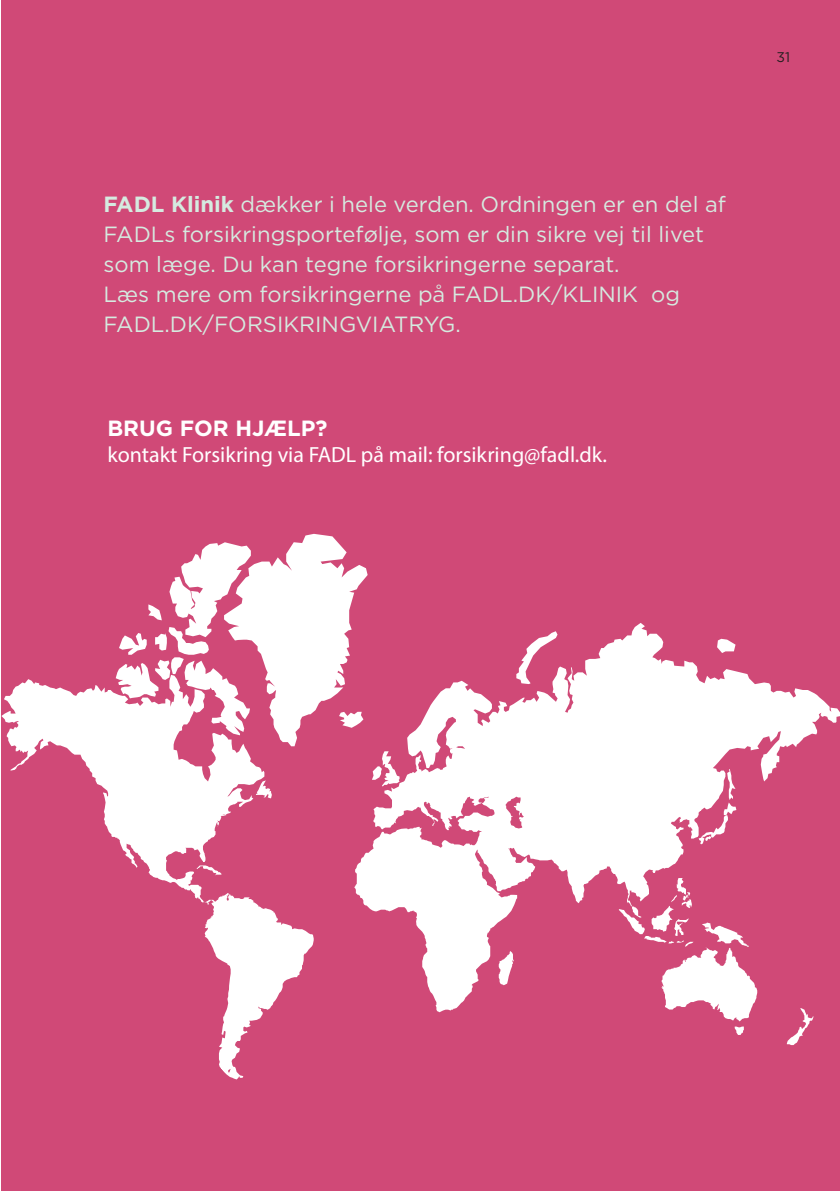
<style>
.page{position:relative;width:840px;height:1191px;background:#fff}
.page>*{position:absolute;margin:0;border:0;box-sizing:border-box;transform-origin:0 0}
.t1{font:22px/30px "Gotham";color:#d5ebe0}
.t2{font:22px "Myriad Pro";color:#fff}
.t3{font:700 22px "Gotham";color:#fff}
.t4{font:14px "Gotham";color:#231f20}
.s1{font-weight:700}
</style>
<div class="page">
<div style="left:1px;top:0;width:838px;height:1191px;background:#d04977"></div>
<svg style="left:1px;top:534px;width:838px;height:545px"></svg>
<p class="t4" style="left:776px;top:50px;width:15px">31</p>
<p class="t1" style="left:103px;top:189px;width:623px"><span class="s1">FADL Klinik</span> dækker i hele verden. Ordningen er en del af<br>FADLs forsikringsportefølje, som er din sikre vej til livet som læge. Du kan tegne forsikringerne separat.</p>
<p class="t1" style="left:103px;top:279px;width:577px">Læs mere om forsikringerne på FADL.DK/KLINIK og<br>FADL.DK/FORSIKRINGVIATRYG.</p>
<p class="t3" style="left:107px;top:413px;width:221px">BRUG FOR HJÆLP?</p>
<p class="t2" style="left:107px;top:441px;width:501px">kontakt Forsikring via FADL på mail: forsikring@fadl.dk.</p>
</div>
